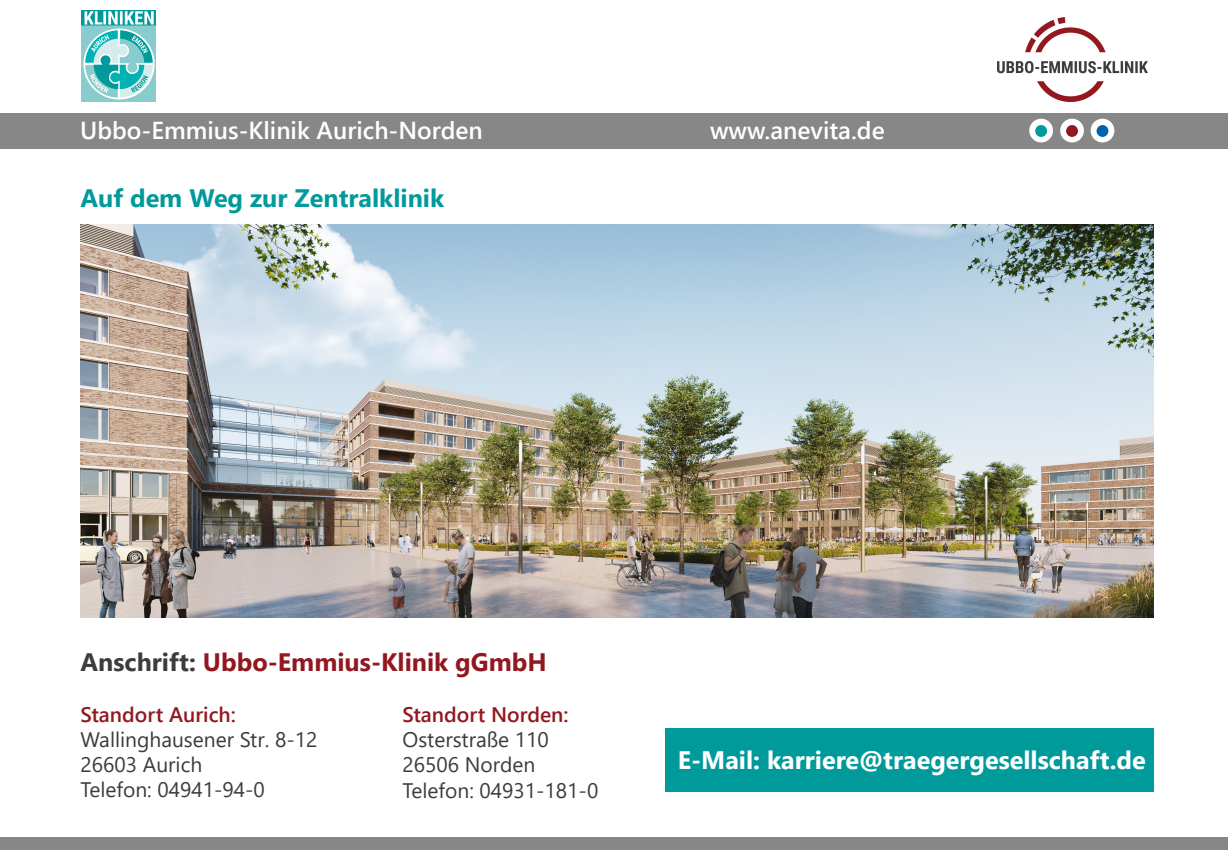
<style>
.page{position:relative;width:1228px;height:850px;background:#fff}
.page>*{position:absolute;margin:0;border:0;box-sizing:border-box;transform-origin:0 0}
.t1{font:700 25.2px "Segoe UI";color:#fff}
.t2{font:700 25.2px "Segoe UI";color:#921820}
.t3{font:700 25.2px "Segoe UI";color:#009a9b}
.t4{font:600 24.5px "Segoe UI";color:#fff}
.t5{font:21px/25.2px "Segoe UI";color:#3c3c3b}
.t6{font:600 21px "Segoe UI";color:#921820}
.s1{color:#3c3c3b}
</style>
<div class="page">
<div style="left:0;top:113px;width:1228px;height:35px;background:#878787"></div>
<div style="left:0;top:837px;width:1228px;height:12px;background:#878787"></div>
<img style="left:997px;top:18px;width:150px;height:83px">
<div style="left:1090px;top:119px;width:24px;height:23px;background:#fff;border-radius:50%"></div>
<div style="left:1060px;top:119px;width:24px;height:23px;background:#fff;border-radius:50%"></div>
<div style="left:1029px;top:119px;width:24px;height:23px;background:#fff;border-radius:50%"></div>
<div style="left:1035px;top:125px;width:12px;height:12px;background:#009a9b;border-radius:50%"></div>
<div style="left:1066px;top:125px;width:12px;height:12px;background:#921820;border-radius:50%"></div>
<div style="left:1096px;top:125px;width:12px;height:12px;background:#0063ae;border-radius:50%"></div>
<div style="left:665px;top:728px;width:489px;height:63px;background:#009a9b"></div>
<img style="left:80px;top:224px;width:1073px;height:393px">
<img style="left:82px;top:11px;width:74px;height:91px">
<p class="t4" style="left:80px;top:107px;width:404px">Ubbo-Emmius-Klinik Aurich-Norden</p>
<p class="t4" style="left:710px;top:107px;width:176px">www.anevita.de</p>
<p class="t3" style="left:80px;top:174px;width:365px">Auf dem Weg zur Zentralklinik</p>
<p class="t2" style="left:80px;top:638px;width:468px"><span class="s1">Anschrift:</span> Ubbo-Emmius-Klinik gGmbH</p>
<p class="t6" style="left:80px;top:694px;width:157px">Standort Aurich:</p>
<p class="t5" style="left:80px;top:725px;width:238px">Wallinghausener Str. 8-12<br>26603 Aurich</p>
<p class="t5" style="left:80px;top:775px;width:186px">Telefon: 04941-94-0</p>
<p class="t6" style="left:402px;top:694px;width:167px">Standort Norden:</p>
<p class="t5" style="left:402px;top:725px;width:148px">Osterstraße 110</p>
<p class="t5" style="left:402px;top:750px;width:134px">26506 Norden</p>
<p class="t5" style="left:402px;top:775px;width:197px">Telefon: 04931-181-0</p>
<p class="t1" style="left:678px;top:735px;width:469px">E-Mail: karriere@traegergesellschaft.de</p>
</div>
